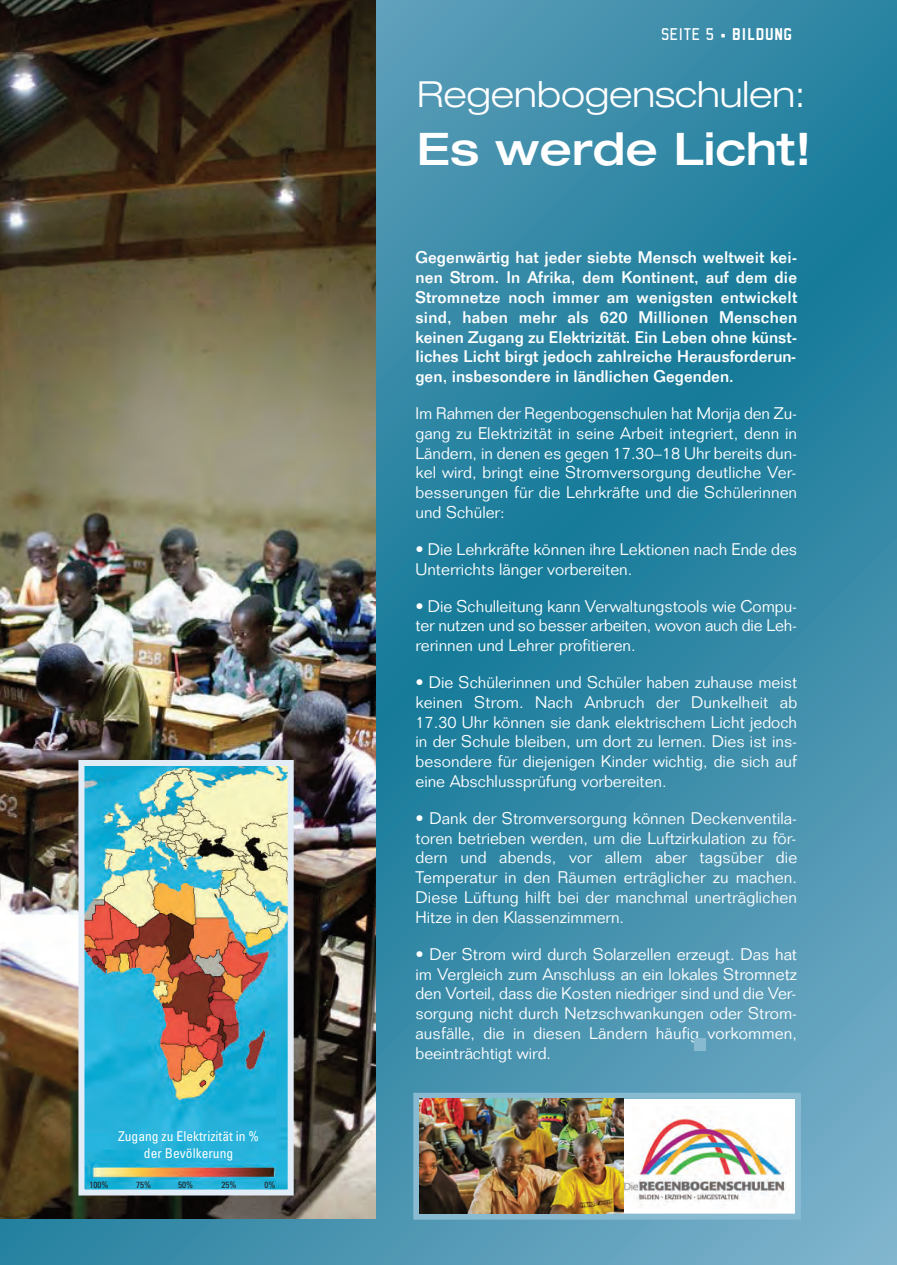
<style>
.page{position:relative;width:897px;height:1265px;background:#fff}
.page>*{position:absolute;margin:0;border:0;box-sizing:border-box;transform-origin:0 0}
.t1{font:500 expanded 45px "Ford";color:#fff}
.t2{font:300 expanded 36px "Ford";color:#fff}
.t3{font:18px "Robust ICG";color:#fff}
.t4{font:300 16.5px/19.8px "Folio";color:#fff;text-align:justify}
.t5{font:500 16.5px/19.8px "Folio";color:#fff;text-align:justify}
.t6{font:condensed 13.5px/16.2px "Univers";color:#fff;text-align:center}
.t7{font:condensed 9px "Univers";color:#231f20}
.s1{font-weight:700}
</style>
<div class="page">
<img style="left:0;top:0;width:896px;height:1265px">
<p class="t6" style="left:118px;top:1129px;width:142px">Zugang zu Elektrizität in % der Bevölkerung</p>
<p class="t7" style="left:89px;top:1181px;width:20px">100%</p>
<p class="t7" style="left:136px;top:1181px;width:16px">75%</p>
<p class="t7" style="left:178px;top:1181px;width:16px">50%</p>
<p class="t7" style="left:221px;top:1181px;width:16px">25%</p>
<p class="t7" style="left:264px;top:1181px;width:12px">0%</p>
<p class="t3" style="left:660px;top:23px;width:133px">SEITE 5 • <span class="s1">BILDUNG</span></p>
<h2 class="t2" style="left:417px;top:81px;width:389px">Regenbogenschulen:</h2>
<h1 class="t1" style="left:417px;top:133px;width:395px">Es werde Licht!</h1>
<p class="t5" style="left:415px;top:249px;width:383px">Gegenwärtig hat jeder siebte Mensch weltweit kei&shy;nen Strom. In Afrika, dem Kontinent, auf dem die Stromnetze noch immer am wenigsten entwickelt sind, haben mehr als 620 Millionen Menschen keinen Zugang zu Elektrizität. Ein Leben ohne künst&shy;liches Licht birgt jedoch zahlreiche Herausforderun&shy;gen, insbesondere in ländlichen Gegenden.</p>
<p class="t4" style="left:415px;top:405px;width:383px">Im Rahmen der Regenbogenschulen hat Morija den Zu&shy;gang zu Elektrizität in seine Arbeit integriert, denn in Ländern, in denen es gegen 17.30–18 Uhr bereits dun&shy;kel wird, bringt eine Stromversorgung deutliche Ver&shy;besserungen für die Lehrkräfte und die Schülerinnen und Schüler:</p>
<p class="t4" style="left:415px;top:541px;width:383px">• Die Lehrkräfte können ihre Lektionen nach Ende des<br>Unterrichts länger vorbereiten.</p>
<p class="t4" style="left:415px;top:598px;width:383px">• Die Schulleitung kann Verwaltungstools wie Compu&shy;ter nutzen und so besser arbeiten, wovon auch die Leh&shy;rerinnen und Lehrer profitieren.</p>
<p class="t4" style="left:415px;top:674px;width:383px">• Die Schülerinnen und Schüler haben zuhause meist keinen Strom. Nach Anbruch der Dunkelheit ab 17.30 Uhr können sie dank elektrischem Licht jedoch in der Schule bleiben, um dort zu lernen. Dies ist ins&shy;besondere für diejenigen Kinder wichtig, die sich auf eine Abschlussprüfung vorbereiten.</p>
<p class="t4" style="left:415px;top:810px;width:383px">• Dank der Stromversorgung können Deckenventila&shy;toren betrieben werden, um die Luftzirkulation zu för&shy;dern und abends, vor allem aber tagsüber die Temperatur in den Räumen erträglicher zu machen.<br>Diese Lüftung hilft bei der manchmal unerträglichen Hitze in den Klassenzimmern.</p>
<p class="t4" style="left:415px;top:946px;width:383px">• Der Strom wird durch Solarzellen erzeugt. Das hat im Vergleich zum Anschluss an ein lokales Stromnetz den Vorteil, dass die Kosten niedriger sind und die Ver&shy;sorgung nicht durch Netzschwankungen oder Strom&shy;ausfälle, die in diesen Ländern häufig vorkommen, beeinträchtigt wird.</p>
</div>
